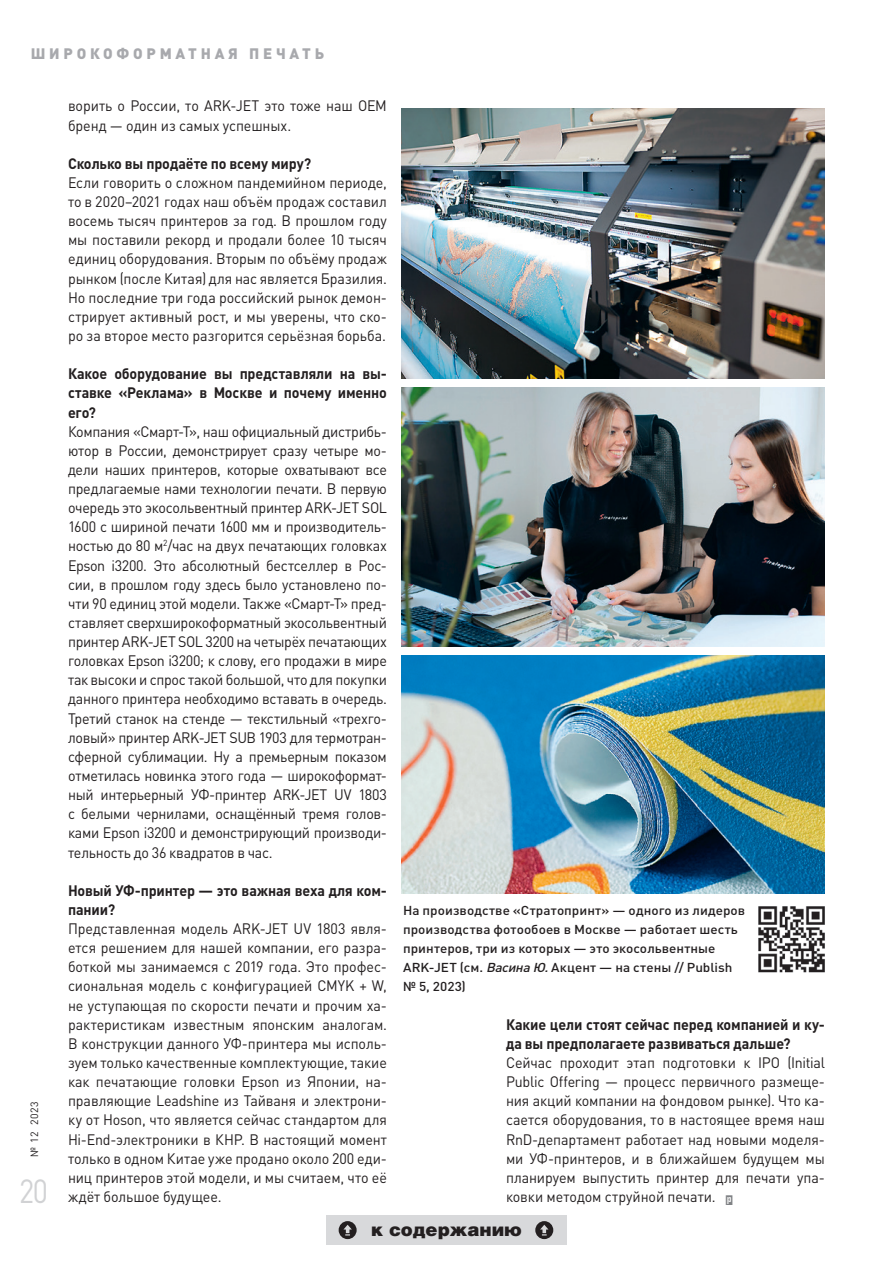
<style>
.page{position:relative;width:893px;height:1263px;background:#fff}
.page>*{position:absolute;margin:0;border:0;box-sizing:border-box;transform-origin:0 0}
.t1{font:33px "DIN Pro";color:#d1d2d4;scale:.88 1}
.t2{font:900 18px "v Helios";color:#231f20}
.text_body{font:15px/19.2px "DIN Pro";letter-spacing:-.005em;color:#231f20;text-align:justify;scale:.95 1}
.text_body-2{font:700 15px/19.2px "DIN Pro";letter-spacing:-.01em;color:#231f20;scale:.95 1}
.t3{font:900 15px "DIN Pro";letter-spacing:.25em;color:#a8a9ad}
.Pic{font:500 12.9px/19.2px "DIN Pro";letter-spacing:.005em;color:#231f20;scale:1.05 1}
.t4{font:10.5px "DIN Pro";letter-spacing:.05em;color:#231f20}
.s1{font-style:italic}
.s2{font-family:"Logo Publish";color:#808285}
</style>
<div class="page">
<img style="left:402px;top:108px;width:423px;height:270px">
<img style="left:402px;top:387px;width:423px;height:260px">
<img style="left:402px;top:656px;width:423px;height:237px">
<img style="left:758px;top:906px;width:67px;height:67px">
<div style="left:326px;top:1215px;width:241px;height:30px;background:#d8d9db"></div>
<svg style="left:339px;top:1221px;width:18px;height:18px"></svg>
<svg style="left:535px;top:1221px;width:18px;height:18px"></svg>
<p class="t3" style="left:31px;top:43px;width:295px">ШИРОКОФОРМАТНАЯ ПЕЧАТЬ</p>
<p class="t4" style="left:28px;top:1157px;width:57px;rotate:-90deg">№ 12 2023</p>
<p class="t1" style="left:19px;top:1170px;width:34px">20</p>
<p class="text_body" style="left:68px;top:96px;width:337px">ворить о России, то ARK-JET это тоже наш OEM бренд — один из самых успешных.</p>
<p class="text_body-2" style="left:68px;top:153px;width:258px">Сколько вы продаёте по всему миру?</p>
<p class="text_body" style="left:68px;top:173px;width:337px">Если говорить о сложном пандемийном периоде, то в 2020–2021 годах наш объём продаж составил восемь тысяч принтеров за год. В прошлом году мы поставили рекорд и продали более 10 тысяч единиц оборудования. Вторым по объёму продаж рынком (после Китая) для нас является Бразилия.<br>Но последние три года российский рынок демон&shy;стрирует активный рост, и мы уверены, что ско&shy;ро за второе место разгорится серьёзная борьба.</p>
<p class="text_body-2" style="left:68px;top:364px;width:337px;text-align:justify">Какое оборудование вы представляли на вы&shy;ставке «Реклама» в Москве и почему именно его?</p>
<p class="text_body" style="left:68px;top:421px;width:337px">Компания «Смарт-Т», наш официальный дистрибь&shy;ютор в России, демонстрирует сразу четыре мо&shy;дели наших принтеров, которые охватывают все предлагаемые нами технологии печати. В первую очередь это экосольвентный принтер ARK-JET SOL 1600 с шириной печати 1600 мм и производитель&shy;ностью до 80 м<sup>2</sup>/час на двух печатающих головках Epson i3200. Это абсолютный бестселлер в Рос&shy;сии, в прошлом году здесь было установлено по&shy;чти 90 единиц этой модели. Также «Смарт-Т» пред&shy;ставляет сверхширокоформатный экосольвентный принтер ARK-JET SOL 3200 на четырёх печатающих головках Epson i3200; к слову, его продажи в мире так высоки и спрос такой большой, что для покупки данного принтера необходимо вставать в очередь.<br>Третий станок на стенде — текстильный «трехго&shy;ловый» принтер ARK-JET SUB 1903 для термотран&shy;сферной сублимации. Ну а премьерным показом отметилась новинка этого года — широкоформат&shy;ный интерьерный УФ-принтер ARK-JET UV 1803 с белыми чернилами, оснащённый тремя голов&shy;ками Epson i3200 и демонстрирующий производи&shy;тельность до 36 квадратов в час.</p>
<p class="text_body-2" style="left:68px;top:880px;width:337px">Новый УФ-принтер — это важная веха для ком&shy;пании?</p>
<p class="text_body" style="left:68px;top:919px;width:337px">Представленная модель ARK-JET UV 1803 явля&shy;ется решением для нашей компании, его разра&shy;боткой мы занимаемся с 2019 года. Это профес&shy;сиональная модель с конфигурацией CMYK + W, не уступающая по скорости печати и прочим ха&shy;рактеристикам известным японским аналогам.<br>В конструкции данного УФ-принтера мы исполь&shy;зуем только качественные комплектующие, такие как печатающие головки Epson из Японии, на&shy;правляющие Leadshine из Тайваня и электрони&shy;ку от Hoson, что является сейчас стандартом для Hi-End-электроники в КНР. В настоящий момент только в одном Китае уже продано около 200 еди&shy;ниц принтеров этой модели, и мы считаем, что её ждёт большое будущее.</p>
<p class="Pic" style="left:403px;top:900px;width:327px">На производстве «Стратопринт» — одного из лидеров производства фотообоев в Москве — работает шесть принтеров, три из которых — это экосольвентные ARK-JET (см. <span class="s1">Васина Ю.</span> Акцент — на стены // Publish № 5, 2023)</p>
<p class="text_body-2" style="left:506px;top:1014px;width:337px">Какие цели стоят сейчас перед компанией и ку&shy;да вы предполагаете развиваться дальше?</p>
<p class="text_body" style="left:506px;top:1053px;width:337px">Сейчас проходит этап подготовки к IPO (Initial Public Offering — процесс первичного размеще&shy;ния акций компании на фондовом рынке). Что ка&shy;сается оборудования, то в настоящее время наш RnD-департамент работает над новыми моделя&shy;ми УФ-принтеров, и в ближайшем будущем мы планируем выпустить принтер для печати упа&shy;ковки методом струйной печати. <span class="s2">p</span></p>
<p class="t2" style="left:371px;top:1218px;width:152px">к содержанию</p>
</div>
